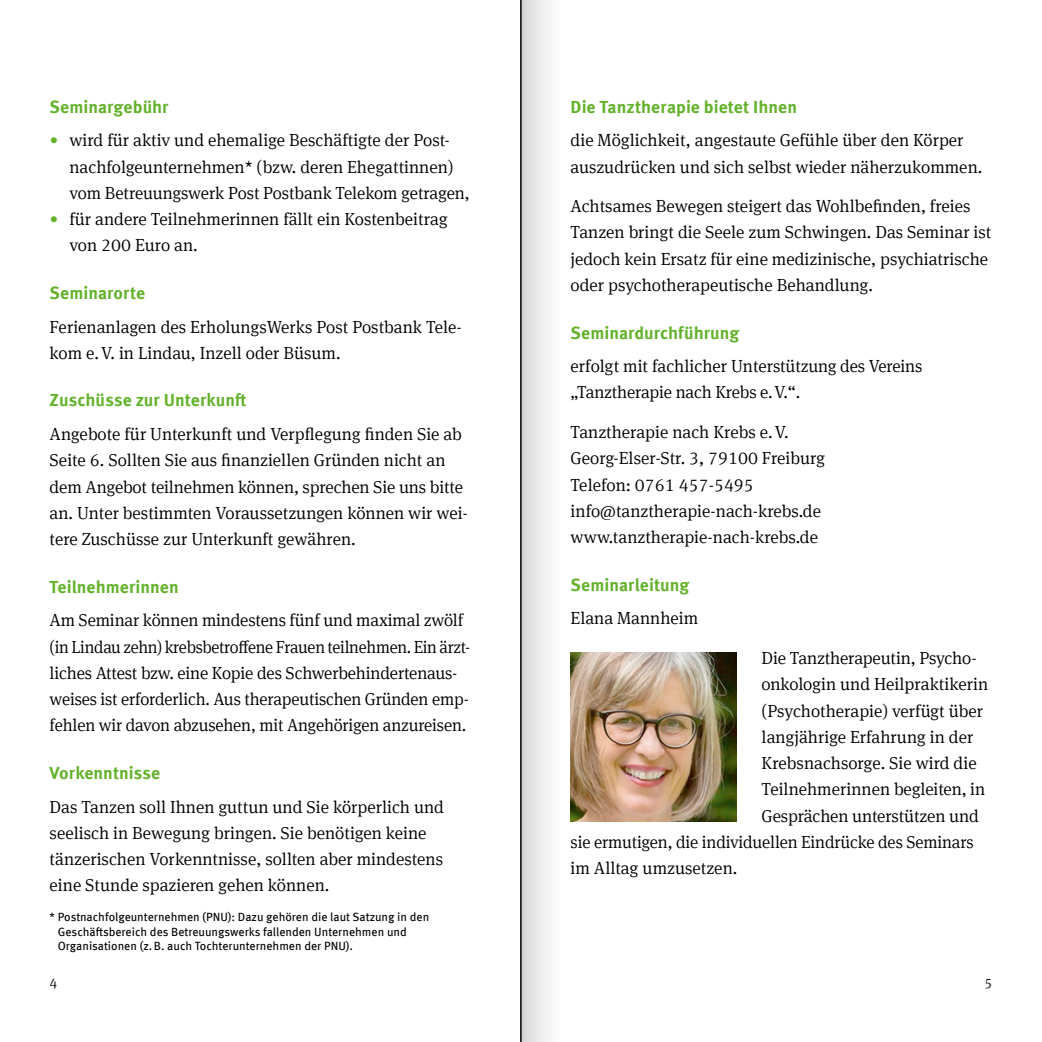
<style>
.page{position:relative;width:1042px;height:1042px;background:#fff}
.page>*{position:absolute;margin:0;border:0;box-sizing:border-box;transform-origin:0 0}
.t1{font:300 17.5px/26.2px "Meta Serif Offc";color:#000}
.t2{font:700 17.5px "Meta OT";color:#64b22c}
.t3{font:300 14px "Meta Serif Offc";color:#000}
.t4{font:11.9px/14.5px "Meta OT";color:#000}
.s1{color:#64b22c}
</style>
<div class="page">
<img style="left:570px;top:652px;width:167px;height:169px">
<hr style="left:520px;top:0;width:1px;height:1042px;background:#000">
<div style="left:521px;top:0;width:40px;height:1042px;background:linear-gradient(to right,#d5d5d5,#fff)"></div>
<p class="t2" style="left:50px;top:95px;width:120px">Seminargebühr</p>
<p class="t1" style="left:69px;top:128px;width:402px;text-indent:-20px"><span class="s1">•</span> wird für aktiv und ehemalige Beschäftigte der Post&shy;nachfolgeunternehmen* (bzw. deren Ehegattinnen) vom Betreuungswerk Post Postbank Telekom getragen,</p>
<p class="t1" style="left:69px;top:206px;width:380px;text-indent:-20px"><span class="s1">•</span> für andere Teilnehmerinnen fällt ein Kostenbeitrag von 200 Euro an.</p>
<p class="t2" style="left:50px;top:282px;width:97px">Seminarorte</p>
<p class="t1" style="left:50px;top:314px;width:414px">Ferienanlagen des ErholungsWerks Post Postbank Tele&shy;kom e.V. in Lindau, Inzell oder Büsum.</p>
<p class="t2" style="left:50px;top:389px;width:198px">Zuschüsse zur Unterkunft</p>
<p class="t1" style="left:50px;top:421px;width:420px">Angebote für Unterkunft und Verpflegung finden Sie ab Seite 6. Sollten Sie aus finanziellen Gründen nicht an dem Angebot teilnehmen können, sprechen Sie uns bitte an. Unter bestimmten Voraussetzungen können wir wei&shy;tere Zuschüsse zur Unterkunft gewähren.</p>
<p class="t2" style="left:50px;top:575px;width:131px">Teilnehmerinnen</p>
<p class="t1" style="left:50px;top:607px;width:421px">Am Seminar können mindestens fünf und maximal zwölf (in Lindau zehn) krebsbetroffene Frauen teilnehmen. Ein ärzt&shy;liches Attest bzw. eine Kopie des Schwerbehindertenaus&shy;weises ist erforderlich. Aus therapeutischen Gründen emp&shy;fehlen wir davon abzusehen, mit Angehörigen anzureisen.</p>
<p class="t2" style="left:50px;top:762px;width:112px">Vorkenntnisse</p>
<p class="t1" style="left:50px;top:794px;width:396px">Das Tanzen soll Ihnen guttun und Sie körperlich und seelisch in Bewegung bringen. Sie benötigen keine tänzerischen Vorkenntnisse, sollten aber mindestens eine Stunde spazieren gehen können.</p>
<p class="t4" style="left:58px;top:910px;width:373px;text-indent:-8px">* Postnachfolgeunternehmen (PNU): Dazu gehören die laut Satzung in den<br>Geschäftsbereich des Betreuungswerks fallenden Unternehmen und<br>Organisationen (z.B. auch Tochterunternehmen der PNU).</p>
<p class="t2" style="left:570px;top:95px;width:228px">Die Tanztherapie bietet Ihnen</p>
<p class="t1" style="left:570px;top:128px;width:413px">die Möglichkeit, angestaute Gefühle über den Körper auszudrücken und sich selbst wieder näherzukommen.</p>
<p class="t1" style="left:570px;top:193px;width:422px">Achtsames Bewegen steigert das Wohlbefinden, freies Tanzen bringt die Seele zum Schwingen. Das Seminar ist jedoch kein Ersatz für eine medizinische, psychiatrische oder psychotherapeutische Behandlung.</p>
<p class="t2" style="left:570px;top:321px;width:170px">Seminardurchführung</p>
<p class="t1" style="left:570px;top:353px;width:353px">erfolgt mit fachlicher Unterstützung des Vereins „Tanztherapie nach Krebs e.V.“.</p>
<p class="t1" style="left:570px;top:419px;width:256px">Tanztherapie nach Krebs e.V.<br>Georg-Elser-Str. 3, 79100 Freiburg<br>Telefon: 0761 457-5495 info@tanztherapie-nach-krebs.de www.tanztherapie-nach-krebs.de</p>
<p class="t2" style="left:570px;top:573px;width:120px">Seminarleitung</p>
<p class="t1" style="left:570px;top:606px;width:129px">Elana Mannheim</p>
<p class="t1" style="left:761px;top:645px;width:215px">Die Tanztherapeutin, Psycho-</p>
<p class="t1" style="left:761px;top:671px;width:228px">onkologin und Heilpraktikerin</p>
<p class="t1" style="left:761px;top:698px;width:223px">(Psychotherapie) verfügt über</p>
<p class="t1" style="left:761px;top:724px;width:213px">langjährige Erfahrung in der</p>
<p class="t1" style="left:761px;top:750px;width:217px">Krebsnachsorge. Sie wird die</p>
<p class="t1" style="left:761px;top:776px;width:225px">Teilnehmerinnen begleiten, in</p>
<p class="t1" style="left:761px;top:803px;width:219px">Gesprächen unterstützen und</p>
<p class="t1" style="left:570px;top:829px;width:404px">sie ermutigen, die individuellen Eindrücke des Seminars</p>
<p class="t1" style="left:570px;top:855px;width:168px">im Alltag umzusetzen.</p>
<p class="t3" style="left:50px;top:975px;width:9px">4</p>
<p class="t3" style="left:984px;top:975px;width:9px">5</p>
</div>
